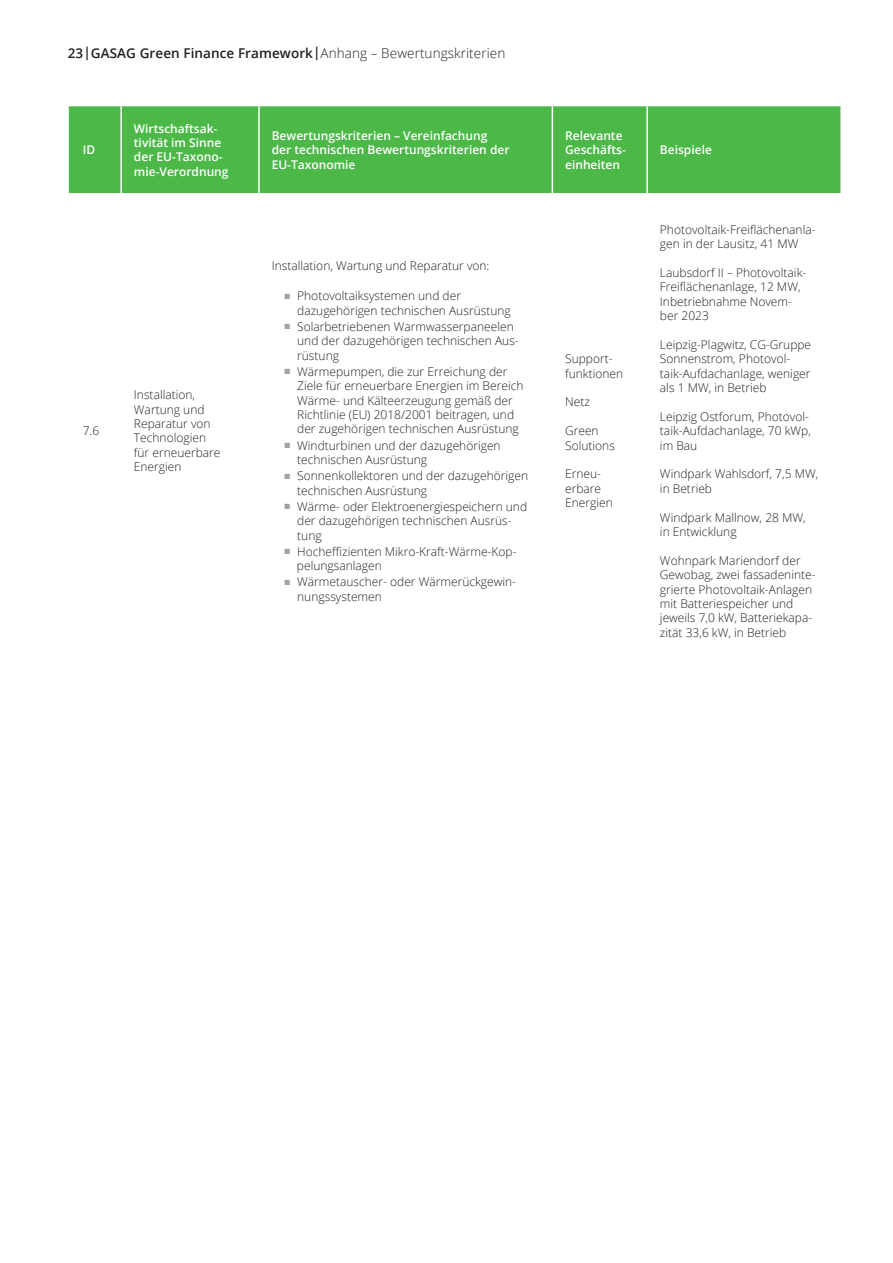
<style>
.page{position:relative;width:893px;height:1263px;background:#fff}
.page>*{position:absolute;margin:0;border:0;box-sizing:border-box;transform-origin:0 0}
.t1{font:600 13.5px "Open Sans";letter-spacing:.005em;color:#231f20}
.t2{font:300 12px/14.4px "Open Sans";color:#231f20}
.t3{font:600 12px/14.4px "Open Sans";color:#fff}
.s1{font-weight:300}
.s2{color:#a2a3a4}
</style>
<div class="page">
<div style="left:69px;top:106px;width:771px;height:87px;background:#4cb848"></div>
<hr style="left:120px;top:106px;width:2px;height:87px;background:#fff">
<hr style="left:258px;top:106px;width:2px;height:87px;background:#fff">
<hr style="left:552px;top:106px;width:1px;height:87px;background:#fff">
<hr style="left:646px;top:106px;width:2px;height:87px;background:#fff">
<p class="t1" style="left:68px;top:44px;width:439px">23|GASAG Green Finance Framework|<span class="s1">Anhang – Bewertungskriterien</span></p>
<p class="t3" style="left:83px;top:142px;width:14px">ID</p>
<p class="t2" style="left:83px;top:423px;width:18px">7.6</p>
<p class="t3" style="left:134px;top:121px;width:96px">Wirtschaftsak&shy;tivität im Sinne der EU-Taxono&shy;mie-Verordnung</p>
<p class="t3" style="left:272px;top:128px;width:239px">Bewertungskriterien – Vereinfachung der technischen Bewertungskriterien der<br>EU-Taxonomie</p>
<p class="t3" style="left:565px;top:128px;width:62px">Relevante<br>Geschäfts&shy;einheiten</p>
<p class="t2" style="left:134px;top:387px;width:63px">Installation,</p>
<p class="t2" style="left:134px;top:402px;width:88px">Wartung und<br>Reparatur von<br>Technologien für erneuerbare<br>Energien</p>
<p class="t2" style="left:272px;top:258px;width:219px">Installation, Wartung und Reparatur von:</p>
<p class="t2" style="left:284px;top:288px;width:178px"><span class="s2">■</span> Photovoltaiksystemen und der</p>
<p class="t2" style="left:297px;top:303px;width:215px">dazugehörigen technischen Ausrüstung</p>
<p class="t2" style="left:284px;top:319px;width:231px"><span class="s2">■</span> Solarbetriebenen Warmwasserpaneelen</p>
<p class="t2" style="left:297px;top:333px;width:223px">und der dazugehörigen technischen Aus&shy;rüstung</p>
<p class="t2" style="left:284px;top:364px;width:224px"><span class="s2">■</span> Wärmepumpen, die zur Erreichung der</p>
<p class="t2" style="left:297px;top:378px;width:228px">Ziele für erneuerbare Energien im Bereich Wärme- und Kälteerzeugung gemäß der Richtlinie (EU) 2018/2001 beitragen, und der zugehörigen technischen Ausrüstung</p>
<p class="t2" style="left:284px;top:438px;width:218px"><span class="s2">■</span> Windturbinen und der dazugehörigen</p>
<p class="t2" style="left:297px;top:452px;width:132px">technischen Ausrüstung</p>
<p class="t2" style="left:284px;top:468px;width:245px"><span class="s2">■</span> Sonnenkollektoren und der dazugehörigen</p>
<p class="t2" style="left:297px;top:483px;width:132px">technischen Ausrüstung</p>
<p class="t2" style="left:284px;top:499px;width:244px"><span class="s2">■</span> Wärme- oder Elektroenergiespeichern und</p>
<p class="t2" style="left:297px;top:513px;width:216px">der dazugehörigen technischen Ausrüs&shy;tung</p>
<p class="t2" style="left:284px;top:544px;width:234px"><span class="s2">■</span> Hocheffizienten Mikro-Kraft-Wärme-Kop-</p>
<p class="t2" style="left:297px;top:558px;width:86px">pelungsanlagen</p>
<p class="t2" style="left:284px;top:574px;width:233px"><span class="s2">■</span> Wärmetauscher- oder Wärmerückgewin-</p>
<p class="t2" style="left:297px;top:589px;width:86px">nungssystemen</p>
<p class="t2" style="left:565px;top:351px;width:60px">Support&shy;funktionen</p>
<p class="t2" style="left:565px;top:394px;width:26px">Netz</p>
<p class="t2" style="left:565px;top:423px;width:51px">Green<br>Solutions</p>
<p class="t2" style="left:565px;top:466px;width:49px">Erneu&shy;erbare<br>Energien</p>
<p class="t3" style="left:660px;top:142px;width:54px">Beispiele</p>
<p class="t2" style="left:660px;top:222px;width:157px">Photovoltaik-Freiflächenanla&shy;gen in der Lausitz, 41 MW</p>
<p class="t2" style="left:660px;top:265px;width:148px">Laubsdorf II – Photovoltaik-</p>
<p class="t2" style="left:660px;top:279px;width:142px">Freiflächenanlage, 12 MW,<br>Inbetriebnahme Novem&shy;ber 2023</p>
<p class="t2" style="left:660px;top:337px;width:153px">Leipzig-Plagwitz, CG-Gruppe<br>Sonnenstrom, Photovol&shy;taik-Aufdachanlage, weniger als 1 MW, in Betrieb</p>
<p class="t2" style="left:660px;top:409px;width:153px">Leipzig Ostforum, Photovol&shy;taik-Aufdachanlage, 70 kWp, im Bau</p>
<p class="t2" style="left:660px;top:466px;width:160px">Windpark Wahlsdorf, 7,5 MW, in Betrieb</p>
<p class="t2" style="left:660px;top:510px;width:147px">Windpark Mallnow, 28 MW,</p>
<p class="t2" style="left:660px;top:524px;width:78px">in Entwicklung</p>
<p class="t2" style="left:660px;top:553px;width:157px">Wohnpark Mariendorf der<br>Gewobag, zwei fassadeninte&shy;grierte Photovoltaik-Anlagen mit Batteriespeicher und jeweils 7,0 kW, Batteriekapa&shy;zität 33,6 kW, in Betrieb</p>
</div>
